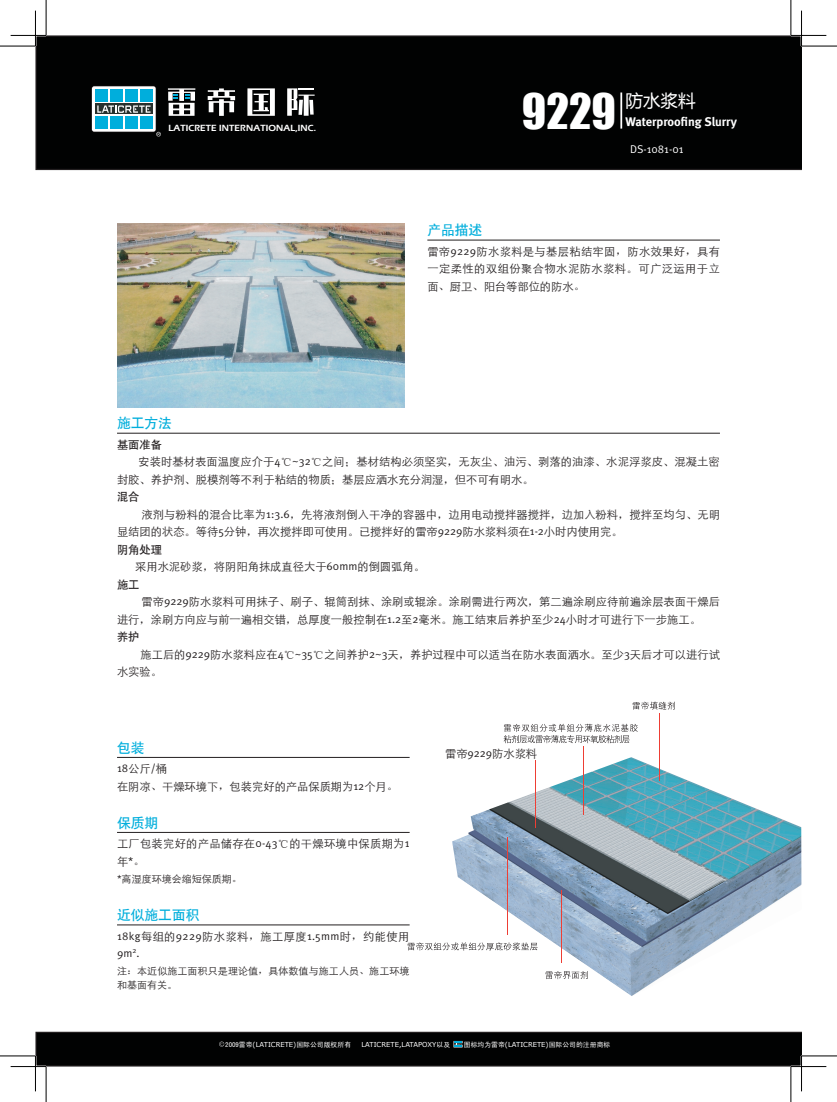
<style>
.page{position:relative;width:837px;height:1102px;background:#fff}
.page>*{position:absolute;margin:0;border:0;box-sizing:border-box;transform-origin:0 0}
.主标题{font:45px "Impact";color:#fff}
.主标题-2{font:17.5px "Microsoft Ya Hei";color:#fff}
.内文标题{font:13.75px "H Yb 1 gj";color:#00aedc}
.t1{font:700 12.5px "Meta";color:#fff}
.正文{font:11.25px/17.5px "ST Xihei";color:#231f20}
.正文-2{font:11.25px/17.5px "Meta Normal";color:#231f20}
.正文-3{font:11.25px/17.5px "ST Xihei";letter-spacing:.025em;color:#231f20}
.正文-4{font:11.25px "H Yb 1 gj";color:#231f20}
.正文副本{font:11.25px "Meta Normal";color:#fff}
.正文-5{font:10px/14.4px "ST Xihei";letter-spacing:.01em;color:#231f20}
.t2{font:600 9.25px "Eras ITC";color:#fff}
.t3{font:6.88px "Sim Hei";color:#fff}
.t4{font:6.88px "MS Reference Sans Serif";color:#fff}
.s1{font-family:"Meta Normal"}
.s2{font-family:"Sim Sun"}
.s3{font-family:"ST Xihei"}
.s4{font-family:"MS Reference Sans Serif"}
.s5{font-family:"Sim Hei"}
</style>
<div class="page">
<div style="left:35px;top:35px;width:766px;height:135px;background:#010202"></div>
<div style="left:92px;top:86px;width:64px;height:46px;background:#fff;border-radius:2px"></div>
<div style="left:95px;top:116px;width:13px;height:13px;background:#00aedc"></div>
<div style="left:110px;top:116px;width:13px;height:13px;background:#00aedc"></div>
<div style="left:125px;top:116px;width:13px;height:13px;background:#00aedc"></div>
<div style="left:140px;top:116px;width:13px;height:13px;background:#00aedc"></div>
<div style="left:95px;top:103px;width:58px;height:11px;background:#27302d"></div>
<svg style="left:97px;top:105px;width:53px;height:8px"></svg>
<div style="left:95px;top:89px;width:13px;height:13px;background:#00aedc"></div>
<div style="left:110px;top:89px;width:13px;height:13px;background:#00aedc"></div>
<div style="left:125px;top:89px;width:13px;height:13px;background:#00aedc"></div>
<div style="left:140px;top:89px;width:13px;height:13px;background:#00aedc"></div>
<svg style="left:156px;top:132px;width:5px;height:5px"></svg>
<svg style="left:168px;top:88px;width:27px;height:28px"></svg>
<svg style="left:247px;top:88px;width:28px;height:28px"></svg>
<svg style="left:287px;top:88px;width:27px;height:28px"></svg>
<svg style="left:207px;top:88px;width:28px;height:28px"></svg>
<hr style="left:427px;top:240px;width:292px;height:1px;background:#231f20">
<hr style="left:117px;top:757px;width:292px;height:1px;background:#231f20">
<hr style="left:117px;top:832px;width:292px;height:1px;background:#231f20">
<hr style="left:117px;top:924px;width:292px;height:1px;background:#231f20">
<hr style="left:117px;top:433px;width:602px;height:1px;background:#231f20">
<svg style="left:35px;top:1032px;width:766px;height:35px;background:#060707"></svg>
<img style="left:452px;top:757px;width:349px;height:239px">
<hr style="left:535px;top:760px;width:1px;height:67px;background:#ee3e34">
<hr style="left:659px;top:714px;width:1px;height:67px;background:#ee3e34">
<hr style="left:507px;top:837px;width:1px;height:98px;background:#ee3e34">
<hr style="left:561px;top:890px;width:1px;height:73px;background:#ee3e34">
<hr style="left:583px;top:747px;width:1px;height:68px;background:#ee3e34">
<svg style="left:632px;top:702px;width:42px;height:8px"></svg>
<svg style="left:407px;top:942px;width:130px;height:9px"></svg>
<svg style="left:545px;top:971px;width:42px;height:8px"></svg>
<svg style="left:503px;top:724px;width:134px;height:19px"></svg>
<hr style="left:620px;top:92px;width:2px;height:37px;background:#fff">
<img style="left:117px;top:223px;width:287px;height:185px">
<div style="left:432px;top:757px;width:100px;height:14px;background:#fff"></div>
<hr style="left:800px;top:11px;width:2px;height:35px;background:#fff">
<hr style="left:800px;top:1056px;width:2px;height:35px;background:#fff">
<hr style="left:0;top:46px;width:35px;height:1px;background:#000">
<hr style="left:801px;top:46px;width:35px;height:1px;background:#000">
<hr style="left:0;top:1056px;width:35px;height:1px;background:#000">
<hr style="left:801px;top:1056px;width:35px;height:1px;background:#000">
<hr style="left:46px;top:0;width:1px;height:35px;background:#000">
<hr style="left:46px;top:1067px;width:1px;height:35px;background:#000">
<hr style="left:790px;top:0;width:1px;height:35px;background:#000">
<hr style="left:790px;top:1067px;width:1px;height:35px;background:#000">
<hr style="left:11px;top:35px;width:35px;height:1px;background:#000">
<hr style="left:790px;top:35px;width:36px;height:1px;background:#000">
<hr style="left:11px;top:1066px;width:35px;height:1px;background:#000">
<hr style="left:790px;top:1066px;width:36px;height:1px;background:#000">
<hr style="left:35px;top:11px;width:1px;height:35px;background:#000">
<hr style="left:35px;top:1056px;width:1px;height:35px;background:#000">
<hr style="left:801px;top:11px;width:1px;height:35px;background:#000">
<hr style="left:801px;top:1056px;width:1px;height:35px;background:#000">
<p class="t2" style="left:168px;top:122px;width:150px">LATICRETE INTERNATIONAL,INC.</p>
<p class="主标题" style="left:522px;top:76px;width:95px">9229</p>
<p class="主标题-2" style="left:625px;top:89px;width:72px">防水浆料</p>
<p class="t1" style="left:625px;top:114px;width:113px">Waterproofing Slurry</p>
<p class="正文副本" style="left:630px;top:142px;width:55px">DS-1081-01</p>
<p class="内文标题" style="left:427px;top:223px;width:56px">产品描述</p>
<p class="正文" style="left:427px;top:242px;width:294px;text-align:justify">雷帝<span class="s1">9229</span>防水浆料是与基层粘结牢固<span class="s2">，</span>防水效果好<span class="s2">，</span>具有一定柔性的双组份聚合物水泥防水浆料<span class="s2">。</span>可广泛运用于立面<span class="s2">、</span>厨卫<span class="s2">、</span>阳台等部位的防水<span class="s2">。</span></p>
<p class="内文标题" style="left:117px;top:416px;width:57px">施工方法</p>
<p class="正文-4" style="left:117px;top:439px;width:47px">基面准备</p>
<p class="正文" style="left:117px;top:452px;width:604px;text-indent:21px">安装时基材表面温度应介于<span class="s1">4</span><span class="s2">℃</span><span class="s1">~32</span><span class="s2">℃</span>之间<span class="s2">；</span>基材结构必须坚实<span class="s2">，</span>无灰尘<span class="s2">、</span>油污<span class="s2">、</span>剥落的油漆<span class="s2">、</span>水泥浮浆皮<span class="s2">、</span>混凝土密封胶<span class="s2">、</span>养护剂<span class="s2">、</span>脱模剂等不利于粘结的物质<span class="s2">；</span>基层应洒水充分润湿<span class="s2">，</span>但不可有明水<span class="s2">。</span></p>
<p class="正文-4" style="left:117px;top:491px;width:24px">混合</p>
<p class="正文" style="left:117px;top:505px;width:604px;text-indent:25px">液剂与粉料的混合比率为<span class="s1">1:3.6</span><span class="s2">，</span>先将液剂倒入干净的容器中<span class="s2">，</span>边用电动搅拌器搅拌<span class="s2">，</span>边加入粉料<span class="s2">，</span>搅拌至均匀<span class="s2">、</span>无明显结团的状态<span class="s2">。</span>等待<span class="s1">5</span>分钟<span class="s2">，</span>再次搅拌即可使用<span class="s2">。</span>已搅拌好的雷帝<span class="s1">9229</span>防水浆料须在<span class="s1">1-2</span>小时内使用完<span class="s2">。</span></p>
<p class="正文-4" style="left:117px;top:544px;width:46px">阴角处理</p>
<p class="正文" style="left:135px;top:557px;width:291px">采用水泥砂浆<span class="s2">，</span>将阴阳角抹成直径大于<span class="s1">60mm</span>的倒圆弧角<span class="s2">。</span></p>
<p class="正文-4" style="left:117px;top:579px;width:24px">施工</p>
<p class="正文" style="left:117px;top:592px;width:604px;text-indent:24px">雷帝<span class="s1">9229</span>防水浆料可用抹子<span class="s2">、</span>刷子<span class="s2">、</span>辊筒刮抹<span class="s2">、</span>涂刷或辊涂<span class="s2">。</span>涂刷需进行两次<span class="s2">，</span>第二遍涂刷应待前遍涂层表面干燥后进行<span class="s2">，</span>涂刷方向应与前一遍相交错<span class="s2">，</span>总厚度一般控制在<span class="s1">1.2</span>至<span class="s1">2</span>毫米<span class="s2">。</span>施工结束后养护至少<span class="s1">24</span>小时才可进行下一步施工<span class="s2">。</span></p>
<p class="正文-4" style="left:117px;top:631px;width:24px">养护</p>
<p class="正文" style="left:117px;top:645px;width:604px;text-indent:23px">施工后的<span class="s1">9229</span>防水浆料应在<span class="s1">4</span><span class="s2">℃</span><span class="s1">~35</span><span class="s2">℃</span>之间养护<span class="s1">2~3</span>天<span class="s2">，</span>养护过程中可以适当在防水表面洒水<span class="s2">。</span>至少<span class="s1">3</span>天后才可以进行试水实验<span class="s2">。</span></p>
<p class="内文标题" style="left:117px;top:740px;width:29px">包装</p>
<p class="正文-2" style="left:117px;top:759px;width:51px">18<span class="s3">公斤</span>/<span class="s3">桶</span></p>
<p class="正文" style="left:117px;top:777px;width:282px">在阴凉<span class="s2">、</span>干燥环境下<span class="s2">，</span>包装完好的产品保质期为<span class="s1">12</span>个月<span class="s2">。</span></p>
<p class="内文标题" style="left:117px;top:815px;width:43px">保质期</p>
<p class="正文-3" style="left:117px;top:834px;width:294px">工厂包装完好的产品储存在<span class="s1">0-43</span><span class="s2">℃</span>的干燥环境中保质期为<span class="s1">1</span>年<span class="s1">*</span><span class="s2">。</span></p>
<p class="正文-5" style="left:117px;top:871px;width:126px"><span class="s1">*</span>高湿度环境会缩短保质期<span class="s2">。</span></p>
<p class="内文标题" style="left:117px;top:908px;width:84px">近似施工面积</p>
<p class="正文-2" style="left:117px;top:927px;width:294px">18kg<span class="s3">每组的</span>9229<span class="s3">防水浆料</span><span class="s2">，</span><span class="s3">施工厚度</span>1.5mm<span class="s3">时</span><span class="s2">，</span><span class="s3">约能使用<br></span>9m<sup>2</sup>.</p>
<p class="正文-5" style="left:117px;top:963px;width:294px">注<span class="s2">：</span>本近似施工面积只是理论值<span class="s2">，</span>具体数值与施工人员<span class="s2">、</span>施工环境和基面有关<span class="s2">。</span></p>
<p class="正文" style="left:445px;top:744px;width:94px">雷帝<span class="s1">9229</span>防水浆料</p>
<p class="t3" style="left:225px;top:1041px;width:127px">2009雷帝<span class="s4">(LATICRETE)</span>国际公司版权所有</p>
<p class="t4" style="left:361px;top:1040px;width:90px">LATICRETE,LATAPOXY<span class="s5">以及</span></p>
<p class="t3" style="left:463px;top:1041px;width:148px">图标均为雷帝<span class="s4">(LATICRETE)</span>国际公司的注册商标</p>
</div>
